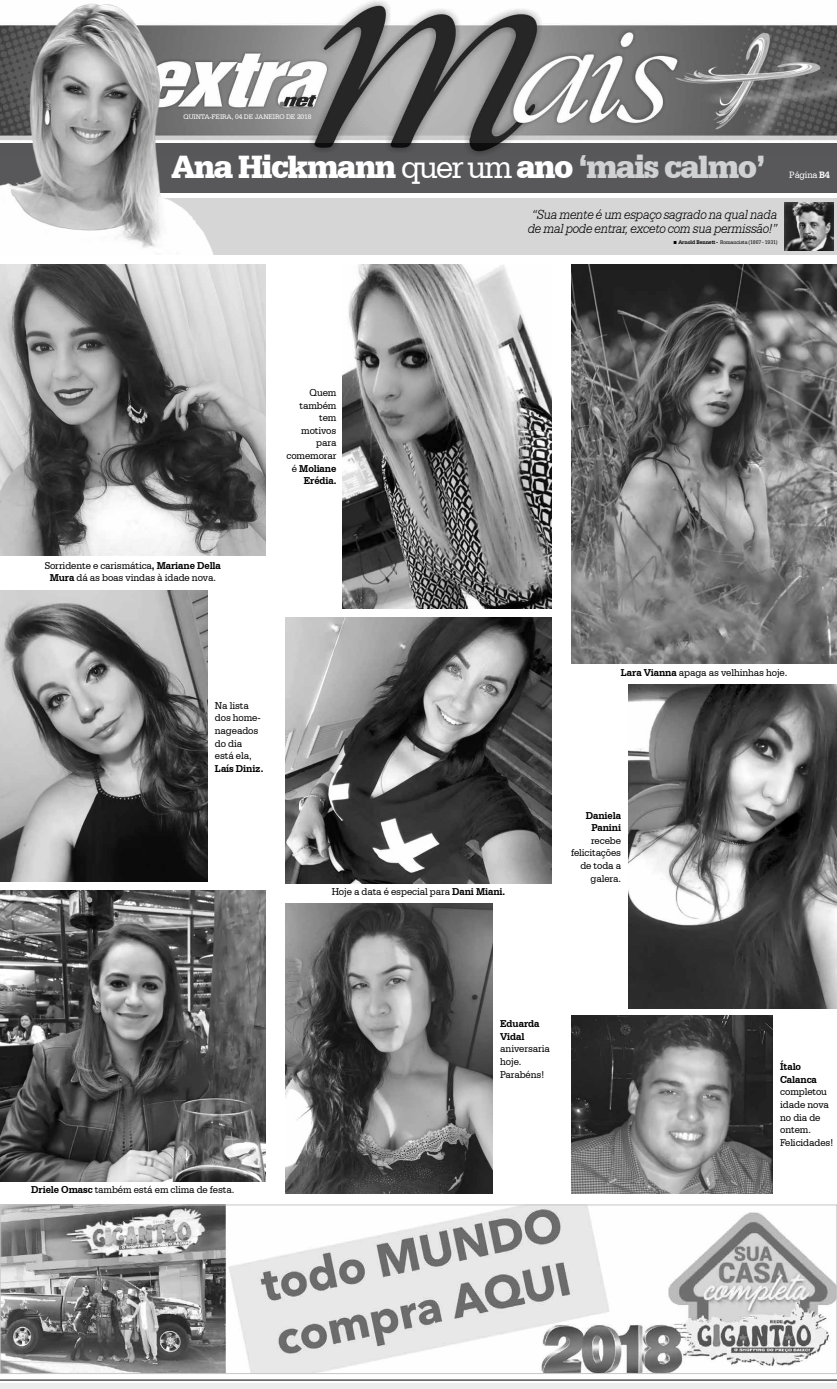
<style>
.page{position:relative;width:837px;height:1389px;background:#fff}
.page>*{position:absolute;margin:0;border:0;box-sizing:border-box;transform-origin:0 0}
.t1{font:900 34px "Serifa BT";letter-spacing:-.05em;color:#fff;scale:.95 1}
.t2{font:italic 300 14.1px/14.1px "Serifa BT";letter-spacing:-.02em;color:#000;scale:.93 1}
.t3{font:10.5px/12.6px "Serifa BT";letter-spacing:-.01em;color:#000;scale:.95 1}
.t4{font:700 10.5px/12.6px "Serifa BT";letter-spacing:-.01em;color:#000;scale:.95 1}
.t5{font:9.7px "Serifa BT";letter-spacing:-.02em;color:#fff;scale:.95 1}
.t6{font:7px "Serifa BT";letter-spacing:-.02em;color:#fff}
.t7{font:5.7px "Serifa BT";letter-spacing:-.01em;color:#000;scale:.93 1}
.s1{font-weight:400}
.s2{color:#d0d1d2}
.s3{font-weight:700}
.s4{font-family:"Serifa DEE";font-weight:700}
</style>
<div class="page">
<div style="left:0;top:1383px;width:836px;height:6px;background:#eceded"></div>
<hr style="left:0;top:1380px;width:836px;height:1px;background:#000">
<div style="left:0;top:199px;width:836px;height:56px;background:#d7d6d6"></div>
<img style="left:784px;top:202px;width:48px;height:49px">
<div style="left:0;top:143px;width:836px;height:50px;background:#58585a"></div>
<img style="left:214px;top:0;width:622px;height:154px">
<img style="left:2px;top:1207px;width:832px;height:165px">
<div style="left:0;top:1205px;width:836px;height:169px;border:1px solid #c6c7c8"></div>
<img style="left:0;top:3px;width:214px;height:252px">
<img style="left:285px;top:618px;width:266px;height:265px">
<img style="left:628px;top:684px;width:208px;height:324px">
<img style="left:0;top:890px;width:266px;height:291px">
<img style="left:285px;top:904px;width:207px;height:289px">
<img style="left:571px;top:264px;width:265px;height:399px">
<img style="left:0;top:591px;width:208px;height:291px">
<img style="left:0;top:264px;width:266px;height:291px">
<img style="left:343px;top:264px;width:208px;height:344px">
<img style="left:571px;top:1015px;width:201px;height:178px">
<p class="t6" style="left:183px;top:113px;width:129px">QUINTA-FEIRA, 04 DE JANEIRO DE 2018</p>
<h1 class="t1" style="left:171px;top:145px;width:626px">Ana Hickmann <span class="s1">quer um</span> ano <span class="s2">‘mais calmo’</span></h1>
<h2 class="t2" style="left:527px;top:207px;width:270px">“Sua mente é um espaço sagrado na qual nada de mal pode entrar, exceto com sua permissão!”</h2>
<p class="t7" style="left:673px;top:239px;width:113px">→ <span class="s3">Arnold Bennett</span> <span class="s4">-</span> Romancista (1867 - 1931)</p>
<p class="t5" style="left:789px;top:169px;width:44px">Página <span class="s3">B4</span></p>
<p class="t3" style="left:45px;top:559px;width:187px;text-align:center">Sorridente e carismática<span class="s3">, Mariane Della<br>Mura</span> dá as boas vindas à idade nova.</p>
<p class="t3" style="left:286px;top:386px;width:54px;text-align:right">Quem também tem motivos para comemorar é <span class="s3">Moliane<br>Erédia.</span></p>
<p class="t3" style="left:215px;top:699px;width:50px">Na lista dos home&shy;nageados do dia está ela,</p>
<p class="t4" style="left:215px;top:762px;width:52px">Laís Diniz.</p>
<p class="t3" style="left:31px;top:1183px;width:215px"><span class="s3">Driele Omasc</span> também está em clima de festa.</p>
<p class="t3" style="left:620px;top:666px;width:177px"><span class="s3">Lara Vianna</span> apaga as velhinhas hoje.</p>
<p class="t3" style="left:331px;top:885px;width:184px">Hoje a data é especial para <span class="s3">Dani Miani.</span></p>
<p class="t4" style="left:585px;top:809px;width:39px;text-align:center">Daniela<br>Panini</p>
<p class="t3" style="left:571px;top:834px;width:54px;text-align:right">recebe felicitações de toda a galera.</p>
<p class="t4" style="left:500px;top:1017px;width:43px">Eduarda<br>Vidal</p>
<p class="t3" style="left:500px;top:1042px;width:54px">aniversaria hoje.<br>Parabéns!</p>
<p class="t4" style="left:780px;top:1060px;width:40px">Ítalo<br>Calanca</p>
<p class="t3" style="left:780px;top:1086px;width:57px">completou idade nova no dia de ontem.<br>Felicidades!</p>
</div>
